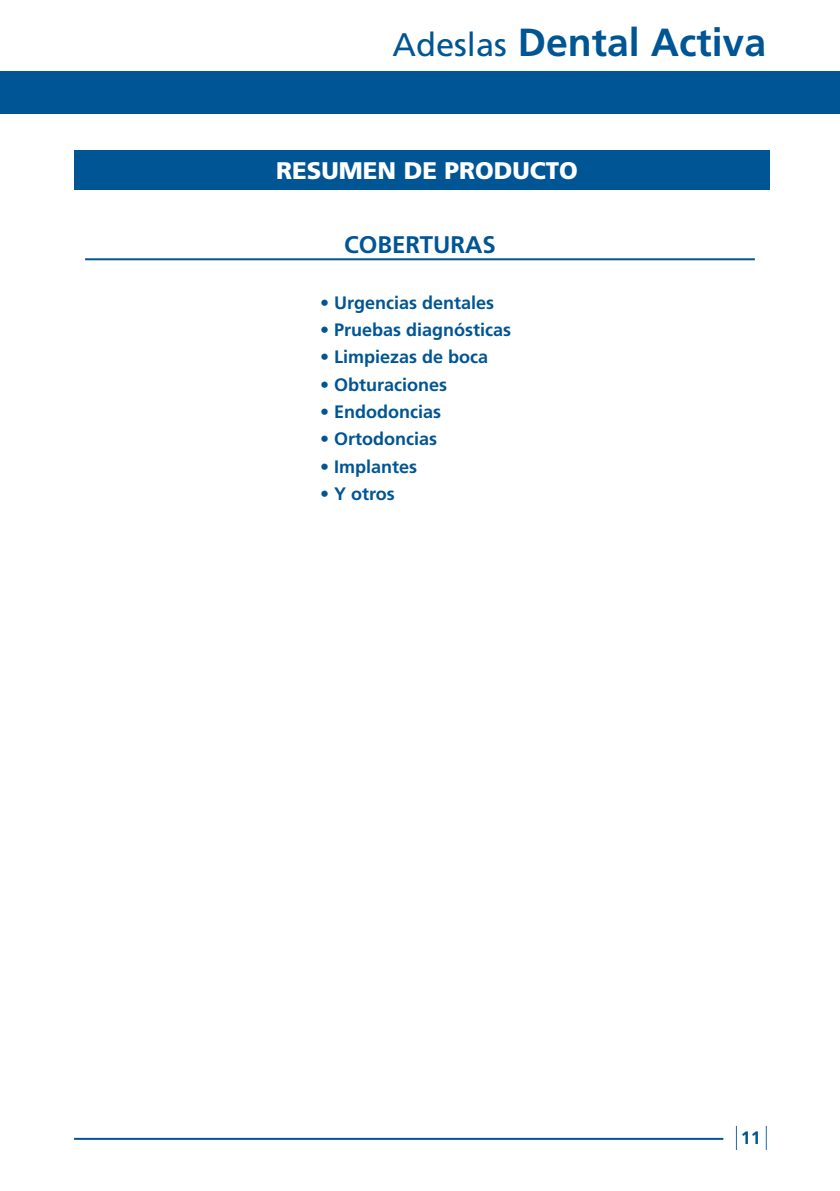
<style>
.page{position:relative;width:840px;height:1191px;background:#fff}
.page>*{position:absolute;margin:0;border:0;box-sizing:border-box;transform-origin:0 0}
.t1{font:700 39.2px "Frutiger";color:#005595}
.t2{font:900 24px "Frutiger";color:#fff}
.t3{font:700 24px "Frutiger";color:#005595}
.t4{font:700 18px "Frutiger";color:#005595}
.s1{font-weight:400;font-size:32.6px}
</style>
<div class="page">
<div style="left:0;top:71px;width:839px;height:43px;background:#005595"></div>
<hr style="left:74px;top:1137px;width:649px;height:2px;background:#005595">
<svg style="left:765px;top:1126px;width:1px;height:24px"></svg>
<svg style="left:735px;top:1126px;width:1px;height:24px"></svg>
<hr style="left:85px;top:258px;width:669px;height:2px;background:#005595">
<div style="left:74px;top:150px;width:695px;height:39px;background:#005595"></div>
<h1 class="t1" style="left:392px;top:20px;width:375px"><span class="s1">Adeslas</span> Dental Activa</h1>
<h2 class="t2" style="left:276px;top:156px;width:303px">RESUMEN DE PRODUCTO</h2>
<h2 class="t3" style="left:344px;top:230px;width:153px">COBERTURAS</h2>
<p class="t4" style="left:320px;top:292px;width:176px">• Urgencias dentales</p>
<p class="t4" style="left:320px;top:319px;width:193px">• Pruebas diagnósticas</p>
<p class="t4" style="left:320px;top:347px;width:170px">• Limpiezas de boca</p>
<p class="t4" style="left:320px;top:374px;width:129px">• Obturaciones</p>
<p class="t4" style="left:320px;top:401px;width:122px">• Endodoncias</p>
<p class="t4" style="left:320px;top:428px;width:118px">• Ortodoncias</p>
<p class="t4" style="left:320px;top:456px;width:99px">• Implantes</p>
<p class="t4" style="left:320px;top:483px;width:76px">• Y otros</p>
<p class="t4" style="left:740px;top:1127px;width:22px">11</p>
</div>
